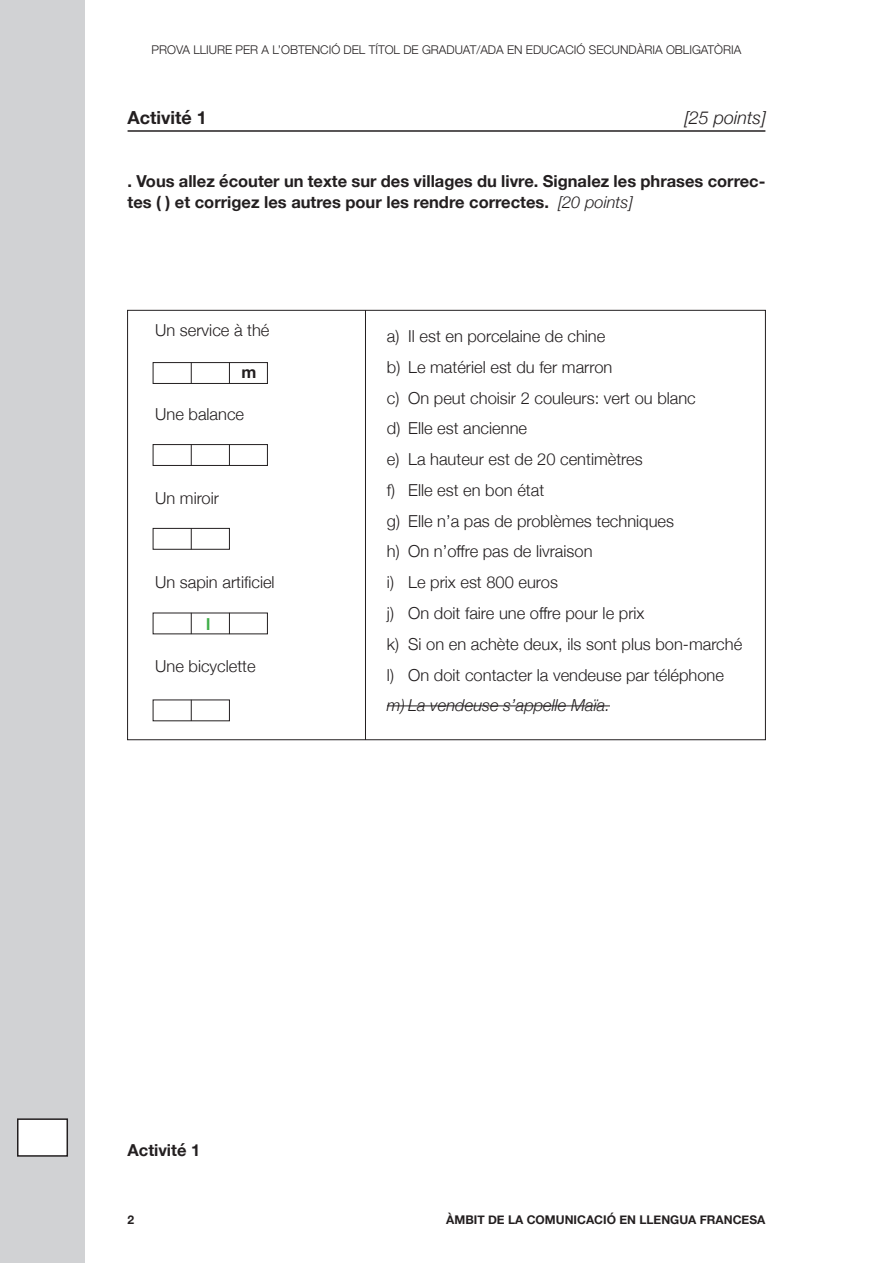
<style>
.page{position:relative;width:893px;height:1263px;background:#fff}
.page>*{position:absolute;margin:0;border:0;box-sizing:border-box;transform-origin:0 0}
.t1{font:italic 300 18px "Helvetica Neue";color:#231f20}
.t2{font:700 18px "Helvetica Neue";color:#231f20}
.Subpregunta{font:300 16.5px "Helvetica Neue";color:#231f20}
.Text{font:700 16.5px/21px "Helvetica Neue";color:#231f20}
.Subpregunta-2{font:italic 300 16.5px "Helvetica Neue";color:#231f20}
.Subpregunta-3{font:700 16.5px "Helvetica Neue";color:#231f20}
.Subpregunta-4{font:700 16.5px "Helvetica Neue";color:#40ae49}
.t3{font:300 12px "Helvetica Neue";color:#231f20}
.t4{font:700 12px "Helvetica Neue";color:#231f20}
.s1{font-weight:300;font-style:italic}
</style>
<div class="page">
<div style="left:0;top:0;width:85px;height:1263px;background:#d1d2d4"></div>
<hr style="left:128px;top:130px;width:637px;height:2px;background:#231f20">
<div style="left:18px;top:1119px;width:49px;height:37px;background:#fff"></div>
<div style="left:17px;top:1118px;width:51px;height:39px;border:2px solid #231f20"></div>
<hr style="left:387px;top:705px;width:223px;height:1px;background:#231f20">
<hr style="left:365px;top:310px;width:1px;height:430px;background:#231f20">
<div style="left:153px;top:362px;width:115px;height:22px;border:1px solid #231f20"></div>
<svg style="left:191px;top:362px;width:1px;height:22px"></svg>
<svg style="left:229px;top:362px;width:1px;height:22px"></svg>
<div style="left:153px;top:444px;width:115px;height:22px;border:1px solid #231f20"></div>
<svg style="left:191px;top:444px;width:1px;height:22px"></svg>
<svg style="left:229px;top:444px;width:1px;height:22px"></svg>
<svg style="left:191px;top:613px;width:1px;height:21px"></svg>
<svg style="left:229px;top:613px;width:1px;height:21px"></svg>
<svg style="left:191px;top:700px;width:1px;height:21px"></svg>
<svg style="left:191px;top:530px;width:1px;height:17px"></svg>
<div style="left:153px;top:528px;width:77px;height:21px;border:1px solid #231f20"></div>
<p class="t3" style="left:152px;top:40px;width:591px">PROVA LLIURE PER A L’OBTENCIÓ DEL TÍTOL DE GRADUAT/ADA EN EDUCACIÓ SECUNDÀRIA OBLIGATÒRIA</p>
<h2 class="t2" style="left:128px;top:103px;width:81px">Activité 1</h2>
<h2 class="t1" style="left:684px;top:103px;width:83px">[25 points]</h2>
<h3 class="Text" style="left:128px;top:171px;width:639px">. Vous allez écouter un texte sur des villages du livre. Signalez les phrases correc&shy;tes ( ) et corrigez les autres pour les rendre correctes. <span class="s1">[20 points]</span></h3>
<p class="Subpregunta" style="left:155px;top:316px;width:116px">Un service à thé</p>
<p class="Subpregunta-3" style="left:241px;top:359px;width:16px">m</p>
<p class="Subpregunta" style="left:155px;top:400px;width:90px">Une balance</p>
<p class="Subpregunta" style="left:155px;top:484px;width:65px">Un miroir</p>
<p class="Subpregunta" style="left:155px;top:568px;width:121px">Un sapin artificiel</p>
<p class="Subpregunta-4" style="left:206px;top:611px;width:6px">l</p>
<p class="Subpregunta" style="left:155px;top:652px;width:102px">Une bicyclette</p>
<p class="Subpregunta" style="left:387px;top:323px;width:220px">a) Il est en porcelaine de chine</p>
<p class="Subpregunta" style="left:387px;top:354px;width:227px">b) Le matériel est du fer marron</p>
<p class="Subpregunta" style="left:387px;top:384px;width:310px">c) On peut choisir 2 couleurs: vert ou blanc</p>
<p class="Subpregunta" style="left:387px;top:415px;width:142px">d) Elle est ancienne</p>
<p class="Subpregunta" style="left:387px;top:446px;width:257px">e) La hauteur est de 20 centimètres</p>
<p class="Subpregunta" style="left:387px;top:477px;width:159px">f) Elle est en bon état</p>
<p class="Subpregunta" style="left:387px;top:507px;width:289px">g) Elle n’a pas de problèmes techniques</p>
<p class="Subpregunta" style="left:387px;top:538px;width:207px">h) On n’offre pas de livraison</p>
<p class="Subpregunta" style="left:387px;top:569px;width:173px">i) Le prix est 800 euros</p>
<p class="Subpregunta" style="left:387px;top:600px;width:259px">j) On doit faire une offre pour le prix</p>
<p class="Subpregunta" style="left:387px;top:631px;width:357px">k) Si on en achète deux, ils sont plus bon-marché</p>
<p class="Subpregunta" style="left:387px;top:661px;width:338px">l) On doit contacter la vendeuse par téléphone</p>
<p class="Subpregunta-2" style="left:387px;top:692px;width:224px">m) La vendeuse s’appelle Maïa.</p>
<p class="Text" style="left:128px;top:1140px;width:74px">Activité 1</p>
<p class="t4" style="left:128px;top:1210px;width:8px">2</p>
<p class="t4" style="left:446px;top:1210px;width:321px">ÀMBIT DE LA COMUNICACIÓ EN LLENGUA FRANCESA</p>
</div>
